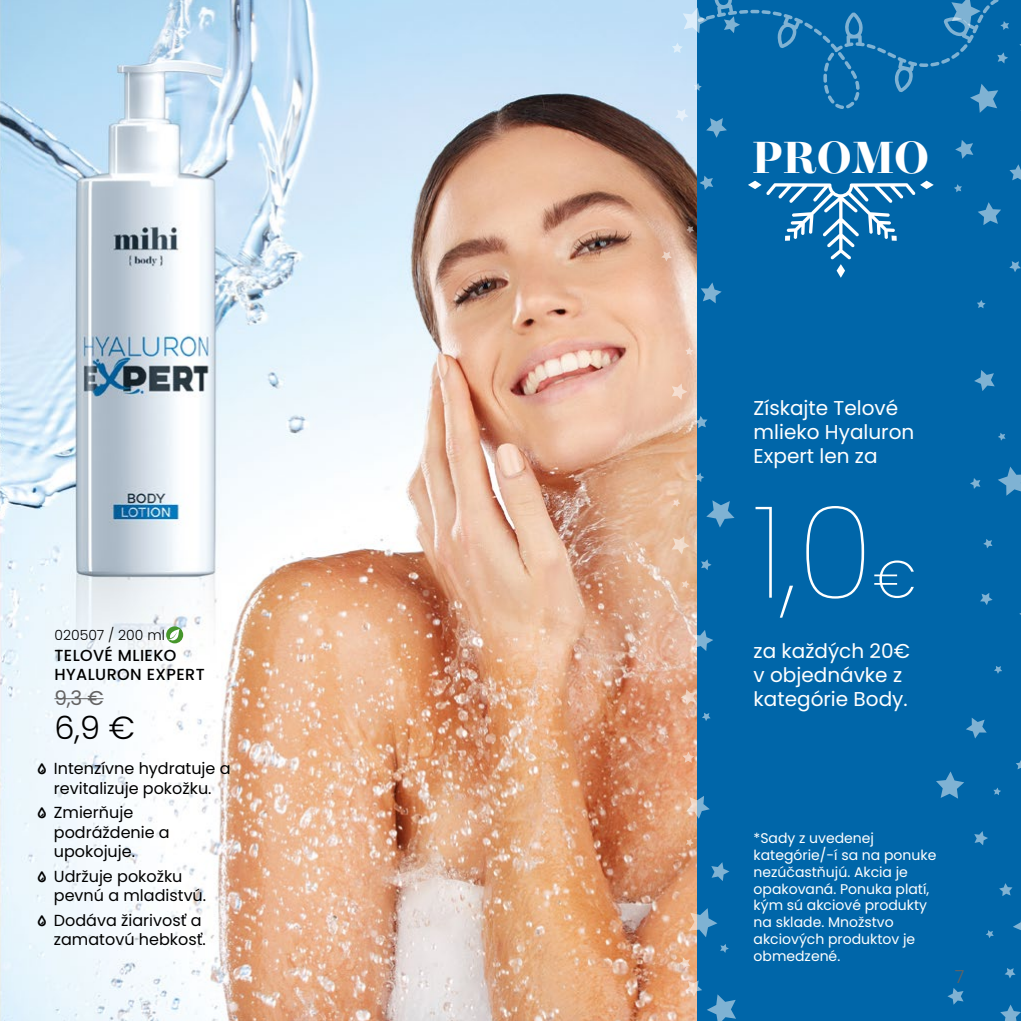
<style>
.page{position:relative;width:1021px;height:1021px;background:#fff}
.page>*{position:absolute;margin:0;border:0;box-sizing:border-box;transform-origin:0 0}
.t1{font:100 128.8px "Poppins";color:#fff}
.t2{font:200 52.4px "Poppins";color:#fff}
.t3{font:700 44.6px "Operetta 12";letter-spacing:.005em;color:#fff}
.t4{font:300 32px "Poppins";color:#000}
.t5{font:20px/24px "Poppins";color:#fff}
.t6{font:20px "Poppins";color:#646363}
.t7{font:300 18px "Poppins";color:#646363}
.t8{font:16px/19.2px "Poppins";color:#000}
.t9{font:500 16px/19.2px "Poppins";letter-spacing:.025em;color:#000}
.t10{font:14px/16.8px "Poppins";color:#fff}
.t11{font:300 14px "Poppins";color:#000}
.s1{font-family:"Iconic Pictograms";font-weight:700}
</style>
<div class="page">
<img style="left:0;top:0;width:697px;height:1020px">
<div style="left:697px;top:0;width:323px;height:1020px;background:#0066a9"></div>
<svg style="left:974px;top:370px;width:20px;height:21px"></svg>
<svg style="left:998px;top:433px;width:7px;height:7px"></svg>
<svg style="left:947px;top:988px;width:16px;height:16px"></svg>
<svg style="left:998px;top:466px;width:22px;height:29px"></svg>
<svg style="left:936px;top:771px;width:28px;height:27px"></svg>
<svg style="left:1016px;top:762px;width:4px;height:7px"></svg>
<svg style="left:974px;top:831px;width:14px;height:14px"></svg>
<svg style="left:1000px;top:1004px;width:20px;height:16px"></svg>
<svg style="left:983px;top:539px;width:9px;height:9px"></svg>
<svg style="left:970px;top:478px;width:10px;height:11px"></svg>
<svg style="left:980px;top:593px;width:12px;height:12px"></svg>
<svg style="left:1004px;top:968px;width:11px;height:10px"></svg>
<svg style="left:994px;top:666px;width:8px;height:8px"></svg>
<svg style="left:986px;top:930px;width:7px;height:8px"></svg>
<svg style="left:966px;top:718px;width:20px;height:20px"></svg>
<svg style="left:999px;top:883px;width:13px;height:13px"></svg>
<svg style="left:1013px;top:923px;width:7px;height:7px"></svg>
<svg style="left:993px;top:787px;width:8px;height:8px"></svg>
<svg style="left:686px;top:795px;width:23px;height:23px"></svg>
<svg style="left:692px;top:630px;width:21px;height:21px"></svg>
<svg style="left:702px;top:712px;width:8px;height:9px"></svg>
<svg style="left:680px;top:689px;width:16px;height:16px"></svg>
<svg style="left:682px;top:580px;width:7px;height:8px"></svg>
<svg style="left:685px;top:838px;width:9px;height:8px"></svg>
<svg style="left:671px;top:383px;width:16px;height:17px"></svg>
<svg style="left:671px;top:536px;width:18px;height:18px"></svg>
<svg style="left:711px;top:862px;width:18px;height:19px"></svg>
<svg style="left:706px;top:500px;width:28px;height:27px"></svg>
<svg style="left:682px;top:751px;width:12px;height:12px"></svg>
<svg style="left:695px;top:472px;width:9px;height:10px"></svg>
<svg style="left:701px;top:559px;width:10px;height:11px"></svg>
<svg style="left:673px;top:499px;width:7px;height:8px"></svg>
<svg style="left:694px;top:416px;width:13px;height:12px"></svg>
<svg style="left:685px;top:347px;width:8px;height:8px"></svg>
<svg style="left:685px;top:980px;width:51px;height:40px"></svg>
<svg style="left:679px;top:957px;width:11px;height:11px"></svg>
<svg style="left:720px;top:944px;width:9px;height:8px"></svg>
<svg style="left:689px;top:908px;width:28px;height:29px"></svg>
<svg style="left:166px;top:626px;width:17px;height:17px"></svg>
<svg style="left:168px;top:629px;width:12px;height:12px"></svg>
<hr style="left:54px;top:698px;width:50px;height:1px;background:#646363">
<svg style="left:661px;top:0;width:360px;height:308px"></svg>
<p class="t11" style="left:54px;top:627px;width:112px">020507 / 200 ml</p>
<p class="t9" style="left:54px;top:646px;width:152px">TELOVÉ MLIEKO<br>HYALURON EXPERT</p>
<h3 class="t6" style="left:54px;top:686px;width:51px">9,3 €</h3>
<h3 class="t4" style="left:54px;top:709px;width:82px">6,9 €</h3>
<p class="t8" style="left:37px;top:759px;width:195px;text-align:center"><span class="s1">F</span> Intenzívne hydratuje a revitalizuje pokožku.</p>
<p class="t8" style="left:54px;top:803px;width:117px;text-indent:-17px"><span class="s1">F</span> Zmierňuje podráždenie a upokojuje.</p>
<p class="t8" style="left:54px;top:866px;width:154px;text-indent:-17px"><span class="s1">F</span> Udržuje pokožku pevnú a mladistvú.</p>
<p class="t8" style="left:37px;top:910px;width:170px;text-align:right"><span class="s1">F</span> Dodáva žiarivosť a zamatovú hebkosť.</p>
<h3 class="t3" style="left:752px;top:132px;width:178px">PROMO</h3>
<h3 class="t5" style="left:753px;top:396px;width:162px">Získajte Telové mlieko Hyaluron<br>Expert len za</h3>
<h1 class="t1" style="left:753px;top:478px;width:121px">1,0</h1>
<h2 class="t2" style="left:873px;top:549px;width:45px">€</h2>
<h3 class="t5" style="left:753px;top:639px;width:158px">za každých 20€ v objednávke z kategórie Body.</h3>
<p class="t10" style="left:753px;top:829px;width:184px">*Sady z uvedenej kategórie/-í sa na ponuke nezúčastňujú. Akcia je opakovaná. Ponuka platí, kým sú akciové produkty na sklade. Množstvo akciových produktov je obmedzené.</p>
<p class="t7" style="left:954px;top:966px;width:11px">7</p>
</div>
